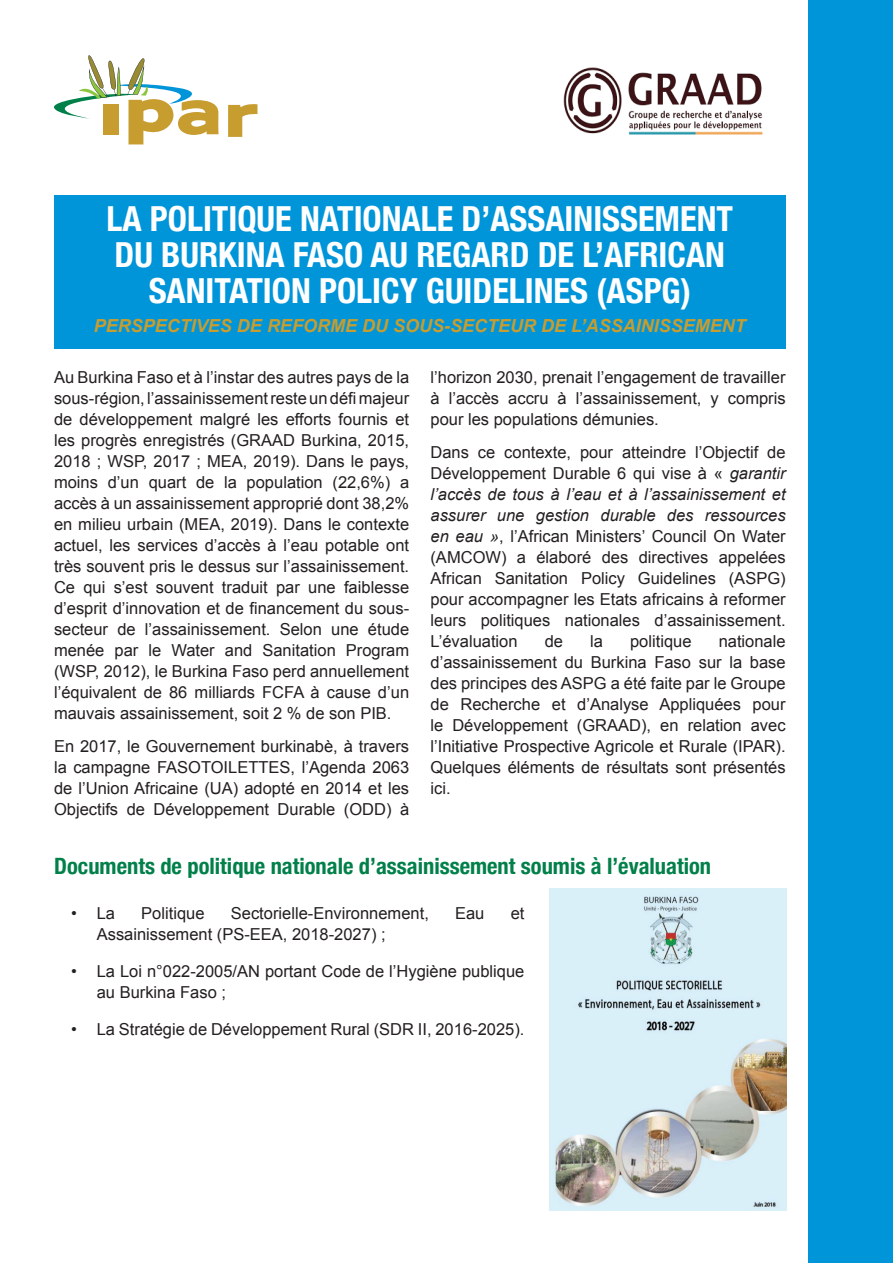
<style>
.page{position:relative;width:893px;height:1263px;background:#fff}
.page>*{position:absolute;margin:0;border:0;box-sizing:border-box;transform-origin:0 0}
.t1{font:700 condensed 34.5px/36px "Helvetica Neue";color:#fff;text-align:center}
.t2{font:700 condensed 22.5px "Helvetica Neue";color:#018049}
.t3{font:italic 700 18px "Arial";color:#c79d30}
.t4{font:16.5px/21px "Arial";color:#231f20;text-align:justify}
.s1{font-style:italic}
</style>
<div class="page">
<div style="left:808px;top:0;width:85px;height:1263px;background:#0095d9"></div>
<svg style="left:228px;top:104px;width:29px;height:33px"></svg>
<svg style="left:54px;top:55px;width:165px;height:89px"></svg>
<div style="left:54px;top:196px;width:732px;height:153px;background:#0095d9"></div>
<img style="left:563px;top:67px;width:200px;height:68px">
<img style="left:550px;top:888px;width:237px;height:322px">
<h1 class="t1" style="left:107px;top:200px;width:628px">LA POLITIQUE NATIONALE D’ASSAINISSEMENT<br>DU BURKINA FASO AU REGARD DE L’AFRICAN<br>SANITATION POLICY GUIDELINES (ASPG)</h1>
<p class="t3" style="left:94px;top:316px;width:653px">PERSPECTIVES DE REFORME DU SOUS-SECTEUR DE L’ASSAINISSEMENT</p>
<p class="t4" style="left:54px;top:366px;width:357px">Au Burkina Faso et à l’instar des autres pays de la sous-région, l’assainissement reste un défi majeur de développement malgré les efforts fournis et les progrès enregistrés (GRAAD Burkina, 2015, 2018 ; WSP, 2017 ; MEA, 2019). Dans le pays, moins d’un quart de la population (22,6%) a accès à un assainissement approprié dont 38,2% en milieu urbain (MEA, 2019). Dans le contexte actuel, les services d’accès à l’eau potable ont très souvent pris le dessus sur l’assainissement.<br>Ce qui s’est souvent traduit par une faiblesse d’esprit d’innovation et de financement du sous&shy;secteur de l’assainissement. Selon une étude menée par le Water and Sanitation Program (WSP, 2012), le Burkina Faso perd annuellement l’équivalent de 86 milliards FCFA à cause d’un mauvais assainissement, soit 2 % de son PIB.</p>
<p class="t4" style="left:54px;top:736px;width:357px">En 2017, le Gouvernement burkinabè, à travers la campagne FASOTOILETTES, l’Agenda 2063 de l’Union Africaine (UA) adopté en 2014 et les Objectifs de Développement Durable (ODD) à</p>
<p class="t4" style="left:430px;top:366px;width:357px">l’horizon 2030, prenait l’engagement de travailler à l’accès accru à l’assainissement, y compris pour les populations démunies.</p>
<p class="t4" style="left:430px;top:442px;width:357px">Dans ce contexte, pour atteindre l’Objectif de Développement Durable 6 qui vise à « <span class="s1">garantir l’accès de tous à l’eau et à l’assainissement et assurer une gestion durable des ressources en eau »</span>, l’African Ministers’ Council On Water (AMCOW) a élaboré des directives appelées African Sanitation Policy Guidelines (ASPG) pour accompagner les Etats africains à reformer leurs politiques nationales d’assainissement.<br>L’évaluation</p>
<p class="t4" style="left:430px;top:631px;width:357px;text-indent:288px">nationale d’assainissement du Burkina Faso sur la base des principes des ASPG a été faite par le Groupe de Recherche et d’Analyse Appliquées pour le Développement (GRAAD), en relation avec l’Initiative Prospective Agricole et Rurale (IPAR).<br>Quel ques éléments de résultats sont présentés ici.</p>
<p class="t4" style="left:545px;top:631px;width:20px">de</p>
<p class="t4" style="left:590px;top:631px;width:14px">la</p>
<p class="t4" style="left:630px;top:631px;width:63px">politique</p>
<h2 class="t2" style="left:54px;top:852px;width:658px">Documents de politique nationale d’assainissement soumis à l’évaluation</h2>
<p class="t4" style="left:71px;top:903px;width:45px">• La</p>
<p class="t4" style="left:141px;top:903px;width:65px">Pol itique</p>
<p class="t4" style="left:231px;top:903px;width:200px">Sectorielle-Environnement,</p>
<p class="t4" style="left:455px;top:903px;width:31px">Eau</p>
<p class="t4" style="left:511px;top:903px;width:15px">et</p>
<p class="t4" style="left:97px;top:924px;width:290px">Assainissement (PS-EEA, 2018-2027) ;</p>
<p class="t4" style="left:97px;top:961px;width:429px;text-indent:-26px">• La Loi n°022-2005/AN portant Code de l’Hygiène publique au Burkina Faso ;</p>
<p class="t4" style="left:71px;top:1019px;width:455px">• La Stratégie de Développement Rural (SDR II, 2016-2025).</p>
</div>
